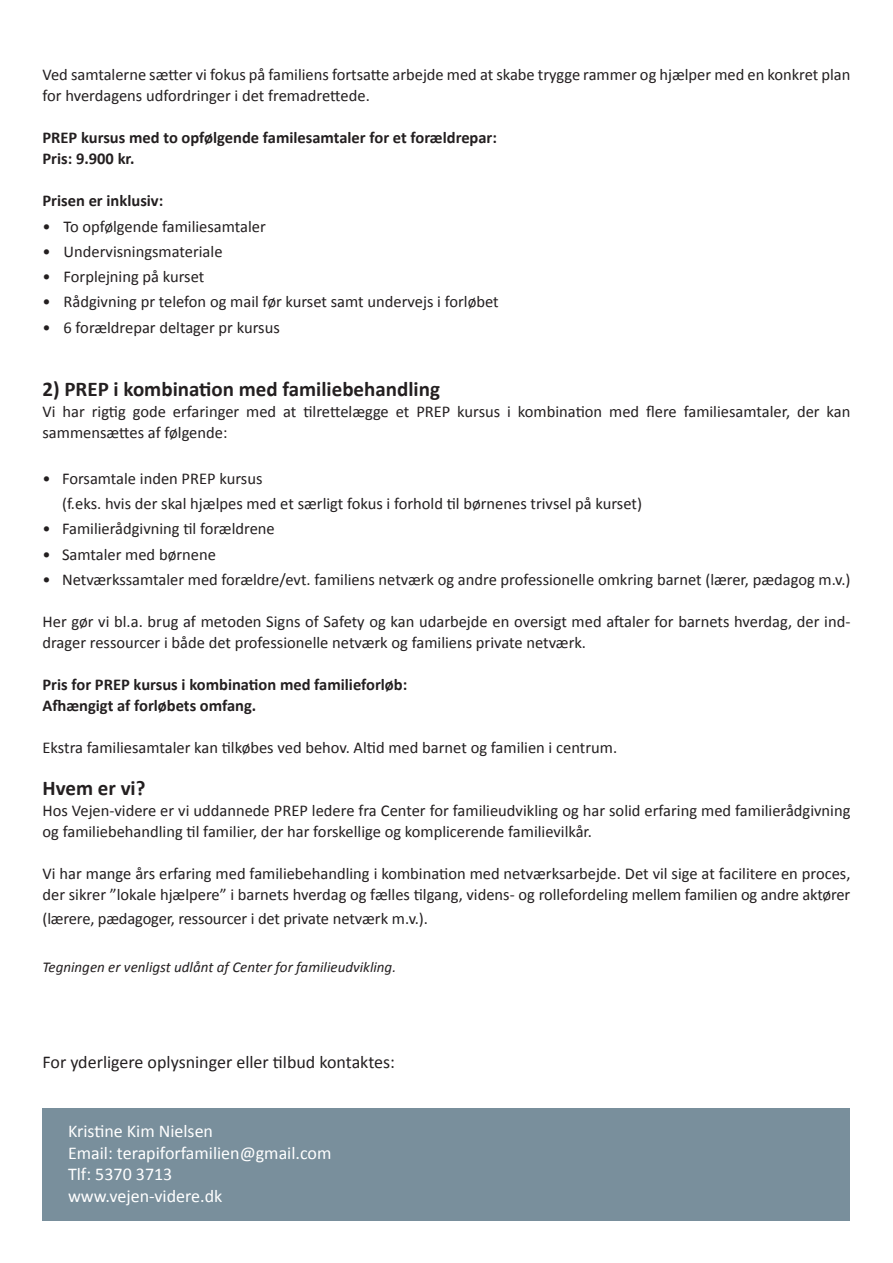
<style>
.page{position:relative;width:893px;height:1263px;background:#fff}
.page>*{position:absolute;margin:0;border:0;box-sizing:border-box;transform-origin:0 0}
.t1{font:700 21px "Calibri";color:#231f20}
.t2{font:18px "Calibri";color:#fff}
.t3{font:18px "Calibri";color:#231f20}
.t4{font:16.5px/21px "Calibri";color:#231f20}
.t5{font:700 16.5px "Calibri";color:#231f20}
.t6{font:italic 15px "Calibri";color:#231f20}
</style>
<div class="page">
<div style="left:43px;top:1108px;width:807px;height:112px;background:#798f9c"></div>
<p class="t4" style="left:43px;top:64px;width:809px">Ved samtalerne sætter vi fokus på familiens fortsatte arbejde med at skabe trygge rammer og hjælper med en konkret plan for hverdagens udfordringer i det fremadrettede.</p>
<p class="t5" style="left:43px;top:128px;width:456px">PREP kursus med to opfølgende familesamtaler for et forældrepar:</p>
<p class="t5" style="left:43px;top:149px;width:93px">Pris: 9.900 kr.</p>
<p class="t5" style="left:43px;top:191px;width:122px">Prisen er inklusiv:</p>
<p class="t4" style="left:43px;top:215px;width:225px">• To opfølgende familiesamtaler</p>
<p class="t4" style="left:43px;top:240px;width:182px">• Undervisningsmateriale</p>
<p class="t4" style="left:43px;top:265px;width:163px">• Forplejning på kurset</p>
<p class="t4" style="left:43px;top:291px;width:458px">• Rådgivning pr telefon og mail før kurset samt undervejs i forløbet</p>
<p class="t4" style="left:43px;top:316px;width:239px">• 6 forældrepar deltager pr kursus</p>
<p class="t1" style="left:43px;top:376px;width:399px">2) PREP i kombination med familiebehandling</p>
<p class="t4" style="left:43px;top:400px;width:809px">Vi har rigtig gode erfaringer med at tilrettelægge et PREP kursus i kombination med flere familiesamtaler, der kan sammensættes af følgende:</p>
<p class="t4" style="left:43px;top:467px;width:221px">• Forsamtale inden PREP kursus</p>
<p class="t4" style="left:62px;top:492px;width:581px">(f.eks. hvis der skal hjælpes med et særligt fokus i forhold til børnenes trivsel på kurset)</p>
<p class="t4" style="left:43px;top:518px;width:234px">• Familierådgivning til forældrene</p>
<p class="t4" style="left:43px;top:543px;width:175px">• Samtaler med børnene</p>
<p class="t4" style="left:43px;top:568px;width:809px">• Netværkssamtaler med forældre/evt. familiens netværk og andre professionelle omkring barnet (lærer, pædagog m.v.)</p>
<p class="t4" style="left:43px;top:610px;width:809px">Her gør vi bl.a. brug af metoden Signs of Safety og kan udarbejde en oversigt med aftaler for barnets hverdag, der ind&shy;drager ressourcer i både det professionelle netværk og familiens private netværk.</p>
<p class="t5" style="left:43px;top:674px;width:366px">Pris for PREP kursus i kombination med familieforløb:</p>
<p class="t5" style="left:43px;top:695px;width:215px">Afhængigt af forløbets omfang.</p>
<p class="t4" style="left:43px;top:736px;width:576px">Ekstra familiesamtaler kan tilkøbes ved behov. Altid med barnet og familien i centrum.</p>
<p class="t1" style="left:43px;top:775px;width:104px">Hvem er vi?</p>
<p class="t4" style="left:43px;top:799px;width:809px">Hos Vejen-videre er vi uddannede PREP ledere fra Center for familieudvikling og har solid erfaring med familierådgivning og familiebehandling til familier, der har forskellige og komplicerende familievilkår.</p>
<p class="t4" style="left:43px;top:862px;width:809px">Vi har mange års erfaring med familiebehandling i kombination med netværksarbejde. Det vil sige at facilitere en proces, der sikrer ”lokale hjælpere” i barnets hverdag og fælles tilgang, videns- og rollefordeling mellem familien og andre aktører</p>
<p class="t4" style="left:43px;top:907px;width:387px">(lærere, pædagoger, ressourcer i det private netværk m.v.).</p>
<p class="t6" style="left:43px;top:958px;width:355px">Tegningen er venligst udlånt af Center for familieudvikling.</p>
<p class="t3" style="left:43px;top:1051px;width:354px">For yderligere oplysninger eller tilbud kontaktes:</p>
<p class="t2" style="left:68px;top:1120px;width:147px">Kristine Kim Nielsen</p>
<p class="t2" style="left:68px;top:1142px;width:265px">Email: terapiforfamilien@gmail.com</p>
<p class="t2" style="left:68px;top:1163px;width:106px">Tlf: 5370 3713</p>
<p class="t2" style="left:68px;top:1185px;width:156px">www.vejen-videre.dk</p>
</div>
